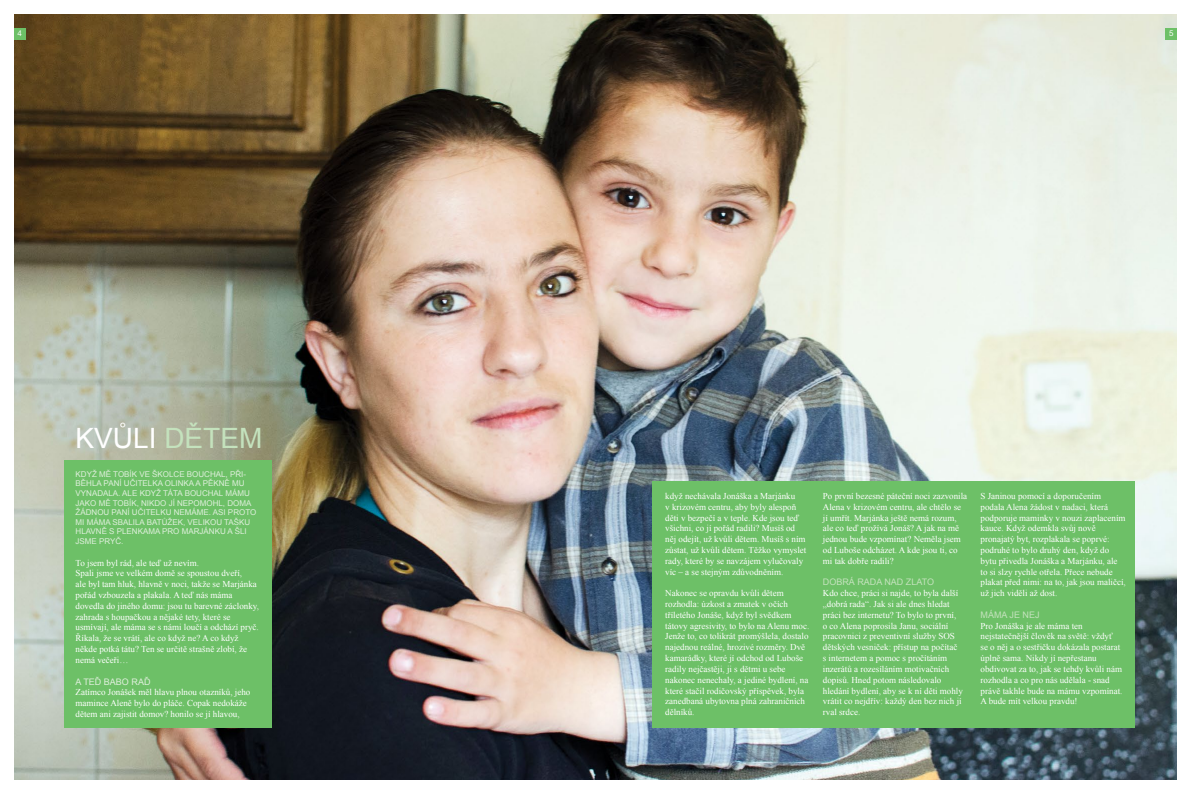
<style>
.page{position:relative;width:1191px;height:794px;background:#fff}
.page>*{position:absolute;margin:0;border:0;box-sizing:border-box;transform-origin:0 0}
.Nadpis{font:28px "Arial";color:#fff}
.txt{font:9px/10.8px "Times New Roman";color:#fff}
.mezitit{font:9px "Arial";color:#c4e2bd}
.mezitit-2{font:9px "Arial";color:#dfefdc}
.prx2{font:8px/9.6px "Arial";color:#dfefdc}
.t1{font:8px "Helvetica Neue LT Pro";color:#fff}
.s1{color:#c4e2bd}
</style>
<div class="page">
<img style="left:14px;top:14px;width:1162px;height:766px">
<div style="left:14px;top:28px;width:11px;height:12px;background:#6dc067"></div>
<div style="left:1165px;top:28px;width:11px;height:12px;background:#6dc067"></div>
<div style="left:652px;top:481px;width:482px;height:247px;background:#6dc067"></div>
<div style="left:64px;top:460px;width:208px;height:268px;background:#6dc067"></div>
<p class="t1" style="left:18px;top:29px;width:6px">4</p>
<p class="t1" style="left:1169px;top:29px;width:6px">5</p>
<p class="Nadpis" style="left:76px;top:419px;width:188px">KVŮLI <span class="s1">DĚTEM</span></p>
<p class="prx2" style="left:76px;top:469px;width:182px">KDYŽ MĚ TOBÍK VE ŠKOLCE BOUCHAL, PŘI-BĚHLA PANÍ UČITELKA OLINKA A PĚKNĚ MU VYNADALA. ALE KDYŽ TÁTA BOUCHAL MÁMU JAKO MĚ TOBÍK, NIKDO JÍ NEPOMOHL, DOMA ŽÁDNOU PANÍ UČITELKU NEMÁME. ASI PROTO MI MÁMA SBALILA BATŮŽEK, VELIKOU TAŠKU HLAVNĚ S PLENKAMA PRO MARJÁNKU A ŠLI JSME PRYČ.</p>
<p class="txt" style="left:76px;top:557px;width:185px">To jsem byl rád, ale teď už nevím.<br>Spali jsme ve velkém domě se spoustou dveří,<br>ale byl tam hluk, hlavně v noci, takže se Marjánka pořád vzbouzela a plakala. A teď nás máma dovedla do jiného domu: jsou tu barevné záclonky, zahrada s houpačkou a nějaké tety, které se usmívají, ale máma se s námi loučí a odchází pryč.<br>Říkala, že se vrátí, ale co když ne? A co když někde potká tátu? Ten se určitě strašně zlobí, že nemá večeři…</p>
<p class="mezitit-2" style="left:76px;top:675px;width:76px">A TEĎ BABO RAĎ</p>
<p class="txt" style="left:76px;top:687px;width:176px">Zatímco Jonášek měl hlavu plnou otazníků, jeho mamince Aleně bylo do pláče. Copak nedokáže dětem ani zajistit domov? honilo se jí hlavou,</p>
<p class="txt" style="left:665px;top:490px;width:143px">když nechávala Jonáška a Marjánku<br>v krizovém centru, aby byly alespoň děti v bezpečí a v teple. Kde jsou teď všichni, co jí pořád radili? Musíš od něj odejít, už kvůli dětem. Musíš s ním zůstat, už kvůli dětem. Těžko vymyslet rady, které by se navzájem vylučovaly víc – a se stejným zdůvodněním.</p>
<p class="txt" style="left:665px;top:588px;width:145px">Nakonec se opravdu kvůli dětem rozhodla: úzkost a zmatek v očích tříletého Jonáše, když byl svědkem tátovy agresivity, to bylo na Alenu moc.<br>Jenže to, co tolikrát promýšlela, dostalo najednou reálné, hrozivé rozměry. Dvě kamarádky, které jí odchod od Luboše radily nejčastěji, ji s dětmi u sebe nakonec nenechaly, a jediné bydlení, na které stačil rodičovský příspěvek, byla zanedbaná ubytovna plná zahraničních dělníků.</p>
<p class="txt" style="left:823px;top:490px;width:146px">Po první bezesné páteční noci zazvonila Alena v krizovém centru, ale chtělo se jí umřít. Marjánka ještě nemá rozum, ale co teď prožívá Jonáš? A jak na mě jednou bude vzpomínat? Neměla jsem od Luboše odcházet. A kde jsou ti, co mi tak dobře radili?</p>
<p class="mezitit" style="left:823px;top:576px;width:113px">DOBRÁ RADA NAD ZLATO</p>
<p class="txt" style="left:823px;top:588px;width:141px">Kdo chce, práci si najde, to byla další „dobrá rada“. Jak si ale dnes hledat práci bez internetu? To bylo to první, o co Alena poprosila Janu, sociální pracovnici z preventivní služby SOS dětských vesniček: přístup na počítač s internetem a pomoc s pročítáním inzerátů a rozesíláním motivačních dopisů. Hned potom následovalo hledání bydlení, aby se k ní děti mohly vrátit co nejdřív: každý den bez nich jí rval srdce.</p>
<p class="txt" style="left:980px;top:490px;width:147px">S Janinou pomocí a doporučením podala Alena žádost v nadaci, která podporuje maminky v nouzi zaplacením kauce. Když odemkla svůj nově pronajatý byt, rozplakala se poprvé: podruhé to bylo druhý den, když do bytu přivedla Jonáška a Marjánku, ale to si slzy rychle otřela. Přece nebude plakat před nimi: na to, jak jsou maličcí, už jich viděli až dost.</p>
<p class="mezitit" style="left:980px;top:609px;width:61px">MÁMA JE NEJ</p>
<p class="txt" style="left:980px;top:620px;width:143px">Pro Jonáška je ale máma ten nejstatečnější člověk na světě: vždyť se o něj a o sestřičku dokázala postarat úplně sama. Nikdy jí nepřestanu obdivovat za to, jak se tehdy kvůli nám rozhodla a co pro nás udělala - snad právě takhle bude na mámu vzpomínat.<br>A bude mít velkou pravdu!</p>
</div>
